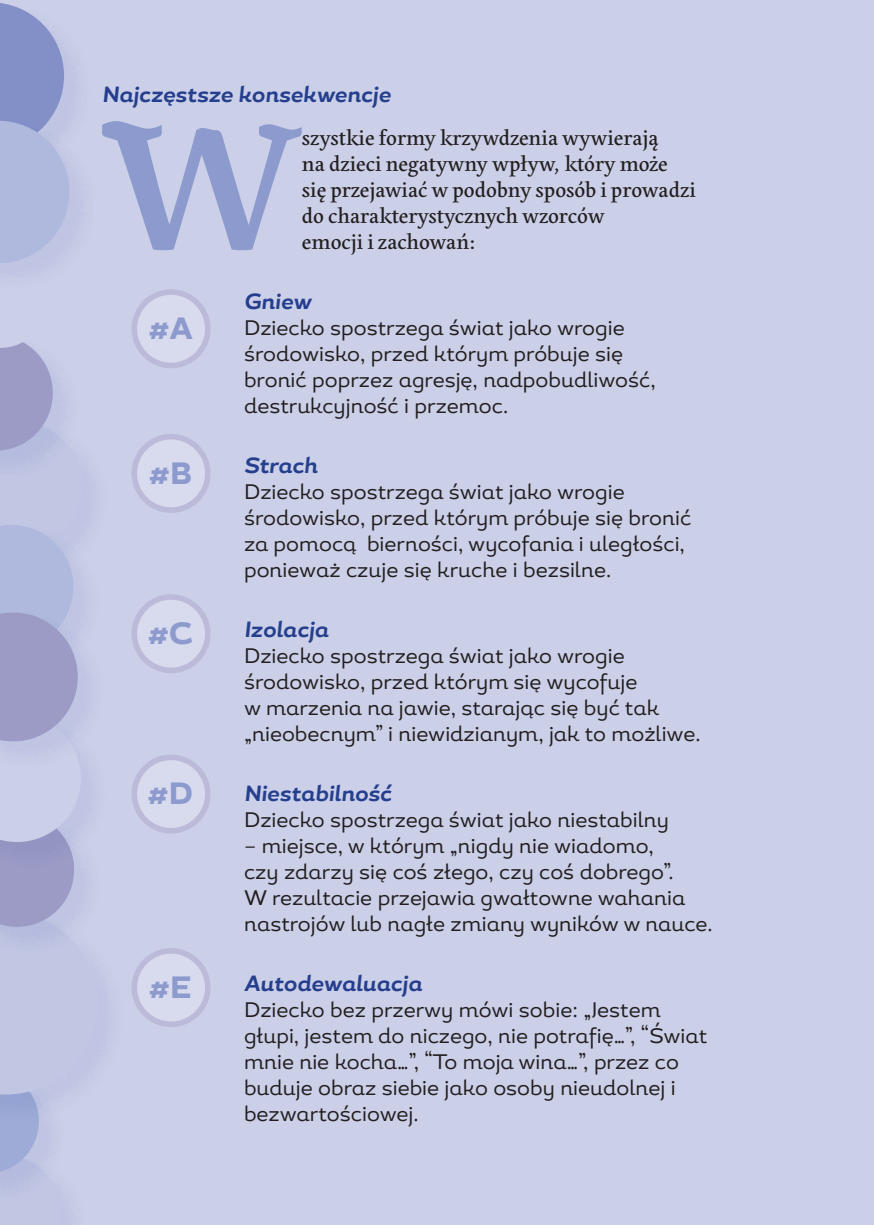
<style>
.page{position:relative;width:874px;height:1225px;background:#fff}
.page>*{position:absolute;margin:0;border:0;box-sizing:border-box;transform-origin:0 0}
.t1{font:700 179px "Edita";color:#8d9acd}
.t2{font:800 30.8px "Magallanes";color:#8d9acd}
.t3{font:22px/26px "Edita";color:#231f20}
.t4{font:italic 700 22px "Magallanes";color:#253f8e}
.t5{font:21px/26px "Magallanes";color:#231f20}
</style>
<div class="page">
<div style="left:0;top:0;width:873px;height:1225px;background:#cbd0e8"></div>
<svg style="left:0;top:3px;width:162px;height:1222px"></svg>
<div style="left:134px;top:292px;width:74px;height:73px;background:#d8dbee;border-radius:50%"></div>
<div style="left:131px;top:289px;width:79px;height:79px;border:6px solid #bbbbd9;border-radius:50%"></div>
<div style="left:134px;top:436px;width:74px;height:74px;background:#d8dbee;border-radius:50%"></div>
<div style="left:131px;top:434px;width:79px;height:79px;border:6px solid #bbbbd9;border-radius:50%"></div>
<div style="left:134px;top:597px;width:74px;height:73px;background:#d8dbee;border-radius:50%"></div>
<div style="left:131px;top:594px;width:79px;height:79px;border:6px solid #bbbbd9;border-radius:50%"></div>
<div style="left:134px;top:757px;width:74px;height:73px;background:#d8dbee;border-radius:50%"></div>
<div style="left:131px;top:754px;width:79px;height:79px;border:6px solid #bbbbd9;border-radius:50%"></div>
<div style="left:134px;top:951px;width:74px;height:73px;background:#d8dbee;border-radius:50%"></div>
<div style="left:131px;top:948px;width:79px;height:79px;border:6px solid #bbbbd9;border-radius:50%"></div>
<svg style="left:259px;top:124px;width:42px;height:9px"></svg>
<svg style="left:196px;top:128px;width:24px;height:4px"></svg>
<p class="t4" style="left:102px;top:80px;width:290px">Najczęstsze konsekwencje</p>
<h1 class="t1" style="left:101px;top:87px;width:202px">W</h1>
<p class="t3" style="left:302px;top:125px;width:395px">szystkie formy krzywdzenia wywierają<br>na dzieci negatywny wpływ, który może się przejawiać w podobny sposób i prowadzi do charakterystycznych wzorców<br>emocji i zachowań:</p>
<p class="t4" style="left:244px;top:287px;width:69px">Gniew</p>
<p class="t5" style="left:244px;top:314px;width:413px">Dziecko spostrzega świat jako wrogie środowisko, przed którym próbuje się bronić poprzez agresję, nadpobudliwość, destrukcyjność i przemoc.</p>
<p class="t4" style="left:244px;top:451px;width:75px">Strach</p>
<p class="t5" style="left:244px;top:478px;width:448px">Dziecko spostrzega świat jako wrogie środowisko, przed którym próbuje się bronić za pomocą bierności, wycofania i uległości, ponieważ czuje się kruche i bezsilne.</p>
<p class="t4" style="left:244px;top:615px;width:86px">Izolacja</p>
<p class="t5" style="left:244px;top:642px;width:458px">Dziecko spostrzega świat jako wrogie środowisko, przed którym się wycofuje<br>w marzenia na jawie, starając się być tak „nieobecnym” i niewidzianym, jak to możliwe.</p>
<p class="t4" style="left:244px;top:779px;width:149px">Niestabilność</p>
<p class="t5" style="left:244px;top:806px;width:426px">Dziecko spostrzega świat jako niestabilny</p>
<p class="t5" style="left:244px;top:832px;width:470px">– miejsce, w którym „nigdy nie wiadomo,<br>czy zdarzy się coś złego, czy coś dobrego”.<br>W rezultacie przejawia gwałtowne wahania nastrojów lub nagłe zmiany wyników w nauce.</p>
<p class="t4" style="left:244px;top:969px;width:179px">Autodewaluacja</p>
<p class="t5" style="left:244px;top:996px;width:464px">Dziecko bez przerwy mówi sobie: „Jestem głupi, jestem do niczego, nie potrafię…”, “Świat mnie nie kocha…”, “To moja wina…”, przez co buduje obraz siebie jako osoby nieudolnej i bezwartościowej.</p>
<h2 class="t2" style="left:148px;top:308px;width:46px">#A</h2>
<h2 class="t2" style="left:148px;top:453px;width:45px">#B</h2>
<h2 class="t2" style="left:147px;top:613px;width:47px">#C</h2>
<h2 class="t2" style="left:147px;top:774px;width:47px">#D</h2>
<h2 class="t2" style="left:148px;top:967px;width:45px">#E</h2>
</div>
